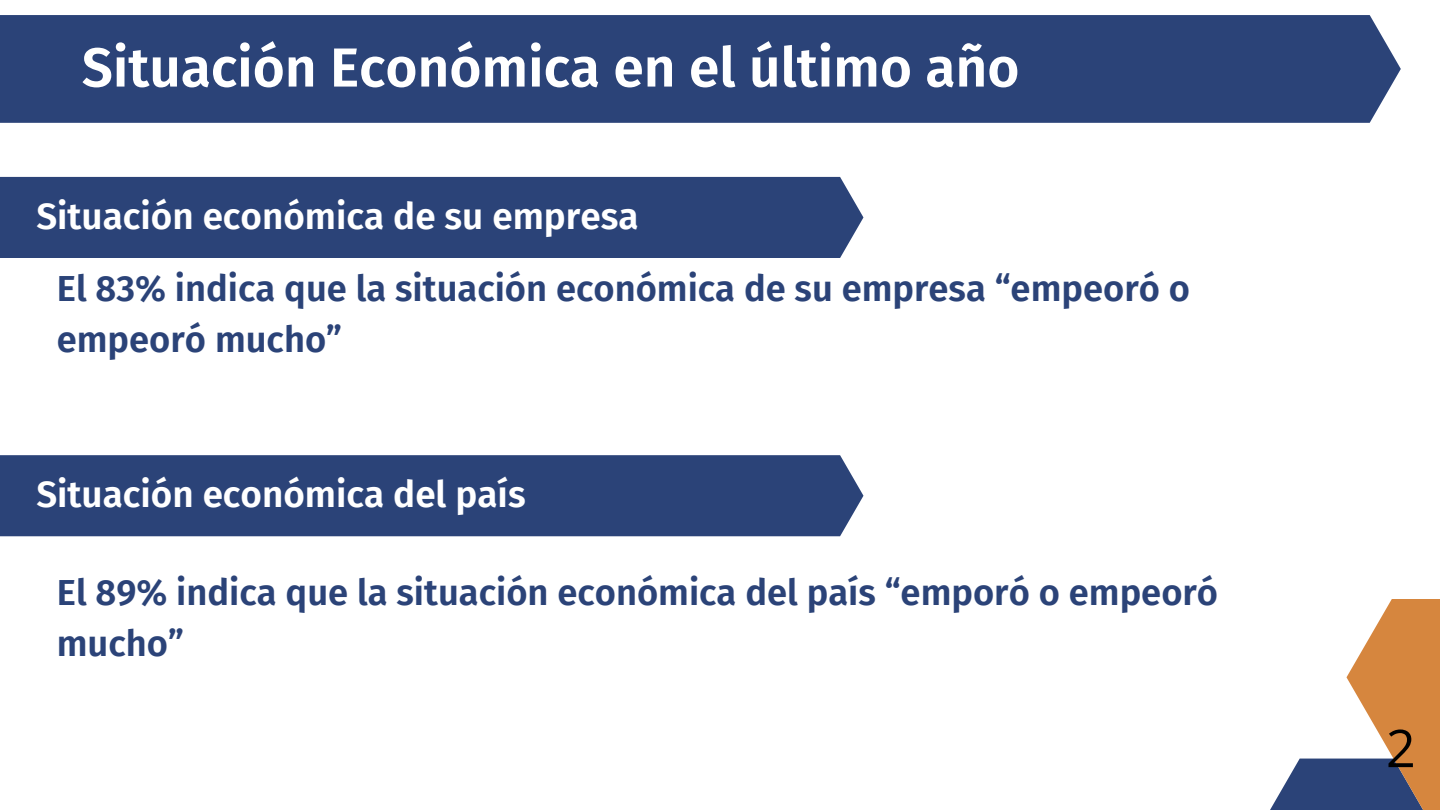
<style>
.page{position:relative;width:1440px;height:810px;background:#fff}
.page>*{position:absolute;margin:0;border:0;box-sizing:border-box;transform-origin:0 0}
.t1{font:600 55px "Fira Sans";color:#fff}
.t2{font:52px "Open Sans";color:#000}
.t3{font:600 36.8px "Fira Sans";color:#fff}
.t4{font:600 36.3px/50.2px "Fira Sans";color:#2b4378}
</style>
<div class="page">
<div style="left:0;top:15px;width:1401px;height:108px;background:#2b4378"></div>
<svg style="left:1270px;top:599px;width:170px;height:211px"></svg>
<div style="left:0;top:177px;width:863px;height:81px;background:#2b4378"></div>
<div style="left:0;top:455px;width:863px;height:81px;background:#2b4378"></div>
<p class="t1" style="left:82px;top:35px;width:939px">Situación Económica en el último año</p>
<p class="t3" style="left:36px;top:195px;width:604px">Situación económica de su empresa</p>
<p class="t4" style="left:57px;top:264px;width:1135px">El 83% indica que la situación económica de su empresa “empeoró o empeoró mucho”</p>
<p class="t3" style="left:36px;top:473px;width:491px">Situación económica del país</p>
<h1 class="t4" style="left:57px;top:568px;width:1163px">El 89% indica que la situación económica del país “emporó o empeoró mucho”</h1>
<p class="t2" style="left:1386px;top:712px;width:31px">2</p>
</div>
